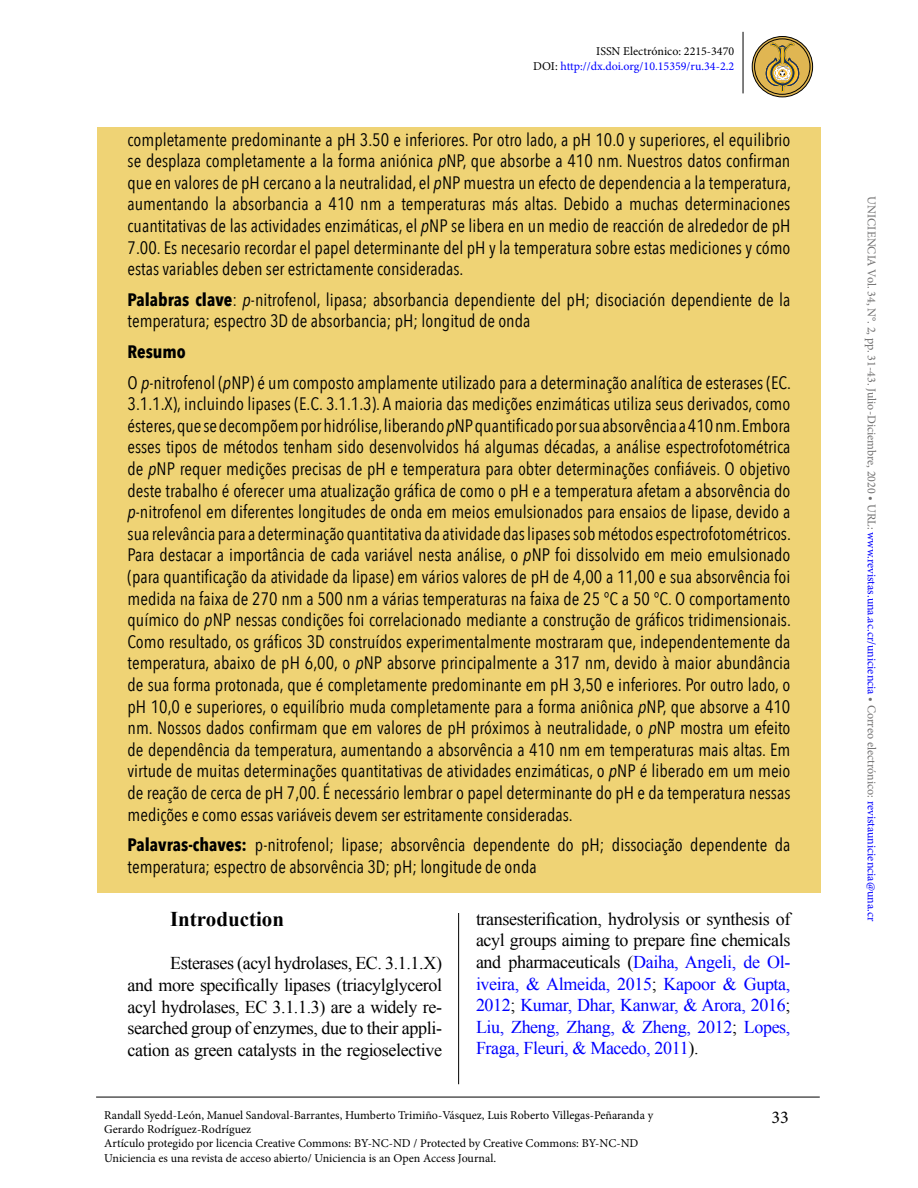
<style>
.page{position:relative;width:918px;height:1188px;background:#fff}
.page>*{position:absolute;margin:0;border:0;box-sizing:border-box;transform-origin:0 0}
.t1{font:700 21px "Times New Roman";color:#000}
.t2{font:18px/21.6px "Avenir Next Condensed";color:#000}
.t3{font:18px/21.6px "Times New Roman";letter-spacing:-.02em;color:#00f;text-align:justify}
.t4{font:18px/21.6px "Times New Roman";letter-spacing:-.02em;color:#000;text-align:justify}
.t5{font:18px "Minion Pro";color:#000}
.t6{font:12px/14.4px "Minion Pro";color:#000}
.t7{font:12px "Minion Pro";color:#706f6f}
.t8{font:12px/14.4px "Minion Pro";color:#00f;text-align:right}
.s1{color:#000}
.s2{font-style:italic}
.s3{font-weight:700}
.s4{color:#00f}
</style>
<div class="page">
<hr style="left:743px;top:32px;width:1px;height:61px;background:#000">
<hr style="left:458px;top:110px;width:1px;height:974px;background:#000">
<hr style="left:96px;top:1097px;width:724px;height:1px;background:#000">
<svg style="left:752px;top:37px;width:61px;height:60px"></svg>
<div style="left:754px;top:39px;width:56px;height:56px;border:1px solid #000;border-radius:50%"></div>
<div style="left:752px;top:36px;width:61px;height:61px;border:1px solid #000;border-radius:50%"></div>
<svg style="left:766px;top:42px;width:33px;height:50px;background:#bc9f53"></svg>
<div style="left:432px;top:106px;width:53px;height:806px;background:#fff"></div>
<div style="left:97px;top:128px;width:724px;height:765px;background:#efd375"></div>
<p class="t8" style="left:533px;top:45px;width:203px"><span class="s1">ISSN Electrónico: 2215-3470<br>DOI:</span> http://dx.doi.org/10.15359/ru.34-2.2</p>
<p class="t2" style="left:128px;top:128px;width:665px;text-align:justify">completamente predominante a pH 3.50 e inferiores. Por otro lado, a pH 10.0 y superiores, el equilibrio se desplaza completamente a la forma aniónica <span class="s2">p</span>NP, que absorbe a 410 nm. Nuestros datos confirman que en valores de pH cercano a la neutralidad, el <span class="s2">p</span>NP muestra un efecto de dependencia a la temperatura, aumentando la absorbancia a 410 nm a temperaturas más altas. Debido a muchas determinaciones cuantitativas de las actividades enzimáticas, el <span class="s2">p</span>NP se libera en un medio de reacción de alrededor de pH 7.00. Es necesario recordar el papel determinante del pH y la temperatura sobre estas mediciones y cómo estas variables deben ser estrictamente consideradas.</p>
<p class="t2" style="left:128px;top:288px;width:664px"><span class="s3">Palabras clave</span>: <span class="s2">p</span>-nitrofenol, lipasa; absorbancia dependiente del pH; disociación dependiente de la temperatura; espectro 3D de absorbancia; pH; longitud de onda</p>
<p class="t2" style="left:128px;top:336px;width:665px;line-height:30.6px"><span class="s3">Resumo<br></span>O <span class="s2">p</span>-nitrofenol (<span class="s2">p</span>NP) é um composto amplamente utilizado para a determinação analítica de esterases (EC.</p>
<p class="t2" style="left:128px;top:392px;width:665px;text-align:justify">3.1.1.X), incluindo lipases (E.C. 3.1.1.3). A maioria das medições enzimáticas utiliza seus derivados, como ésteres, que se decompõem por hidrólise, liberando <span class="s2">p</span>NP quantificado por sua absorvência a 410 nm. Embora esses tipos de métodos tenham sido desenvolvidos há algumas décadas, a análise espectrofotométrica de <span class="s2">p</span>NP requer medições precisas de pH e temperatura para obter determinações confiáveis. O objetivo deste trabalho é oferecer uma atualização gráfica de como o pH e a temperatura afetam a absorvência do <span class="s2">p</span>-nitrofenol em diferentes longitudes de onda em meios emulsionados para ensaios de lipase, devido a sua relevância para a determinação quantitativa da atividade das lipases sob métodos espectrofotométricos.<br>Para destacar a importância de cada variável nesta análise, o <span class="s2">p</span>NP foi dissolvido em meio emulsionado (para quantificação da atividade da lipase) em vários valores de pH de 4,00 a 11,00 e sua absorvência foi medida na faixa de 270 nm a 500 nm a várias temperaturas na faixa de 25 °C a 50 °C. O comportamento químico do <span class="s2">p</span>NP nessas condições foi correlacionado mediante a construção de gráficos tridimensionais.<br>Como resultado, os gráficos 3D construídos experimentalmente mostraram que, independentemente da temperatura, abaixo de pH 6,00, o <span class="s2">p</span>NP absorve principalmente a 317 nm, devido à maior abundância de sua forma protonada, que é completamente predominante em pH 3,50 e inferiores. Por outro lado, o pH 10,0 e superiores, o equilíbrio muda completamente para a forma aniônica <span class="s2">p</span>NP, que absorve a 410 nm. Nossos dados confirmam que em valores de pH próximos à neutralidade, o <span class="s2">p</span>NP mostra um efeito de dependência da temperatura, aumentando a absorvência a 410 nm em temperaturas mais altas. Em virtude de muitas determinações quantitativas de atividades enzimáticas, o <span class="s2">p</span>NP é liberado em um meio de reação de cerca de pH 7,00. É necessário lembrar o papel determinante do pH e da temperatura nessas medições e como essas variáveis devem ser estritamente consideradas.</p>
<p class="t2" style="left:128px;top:833px;width:664px"><span class="s3">Palavras-chaves:</span> p-nitrofenol; lipase; absorvência dependente do pH; dissociação dependente da temperatura; espectro de absorvência 3D; pH; longitude de onda</p>
<p class="t1" style="left:170px;top:905px;width:115px">Introduction</p>
<p class="t4" style="left:128px;top:952px;width:316px;text-indent:43px">Esterases (acyl hydrolases, EC. 3.1.1.X) and more specifically lipases (triacylglycerol acyl hydrolases, EC 3.1.1.3) are a widely re&shy;searched group of enzymes, due to their appli&shy;cation as green catalysts in the regioselective</p>
<p class="t3" style="left:476px;top:908px;width:316px"><span class="s1">transesterification, hydrolysis or synthesis of acyl groups aiming to prepare fine chemicals and pharmaceuticals (</span>Daiha, Angeli, de Ol&shy;iveira, &amp; Almeida, 2015<span class="s1">;</span> Kapoor &amp; Gupta, 2012<span class="s1">;</span> Kumar, Dhar, Kanwar, &amp; Arora, 2016<span class="s1">; </span>Liu, Zheng, Zhang, &amp; Zheng, 2012<span class="s1">;</span> Lopes, Fraga, Fleuri, &amp; Macedo, 2011<span class="s1">).</span></p>
<p class="t6" style="left:104px;top:1108px;width:551px">Randall Syedd-León, Manuel Sandoval-Barrantes, Humberto Trimiño-Vásquez, Luis Roberto Villegas-Peñaranda y Gerardo Rodríguez-Rodríguez<br>Artículo protegido por licencia Creative Commons: BY-NC-ND / Protected by Creative Commons: BY-NC-ND Uniciencia es una revista de acceso abierto/ Uniciencia is an Open Access Journal.</p>
<p class="t5" style="left:771px;top:1105px;width:19px">33</p>
<p class="t7" style="left:880px;top:196px;width:726px;rotate:90deg">UNICIENCIA Vol. 34, N°. 2, pp. 31-43. Julio-Diciembre, 2020 • URL: <span class="s4">www.revistas.una.ac.cr/uniciencia</span> • Correo electrónico: <span class="s4">revistauniciencia@una.cr</span></p>
</div>
